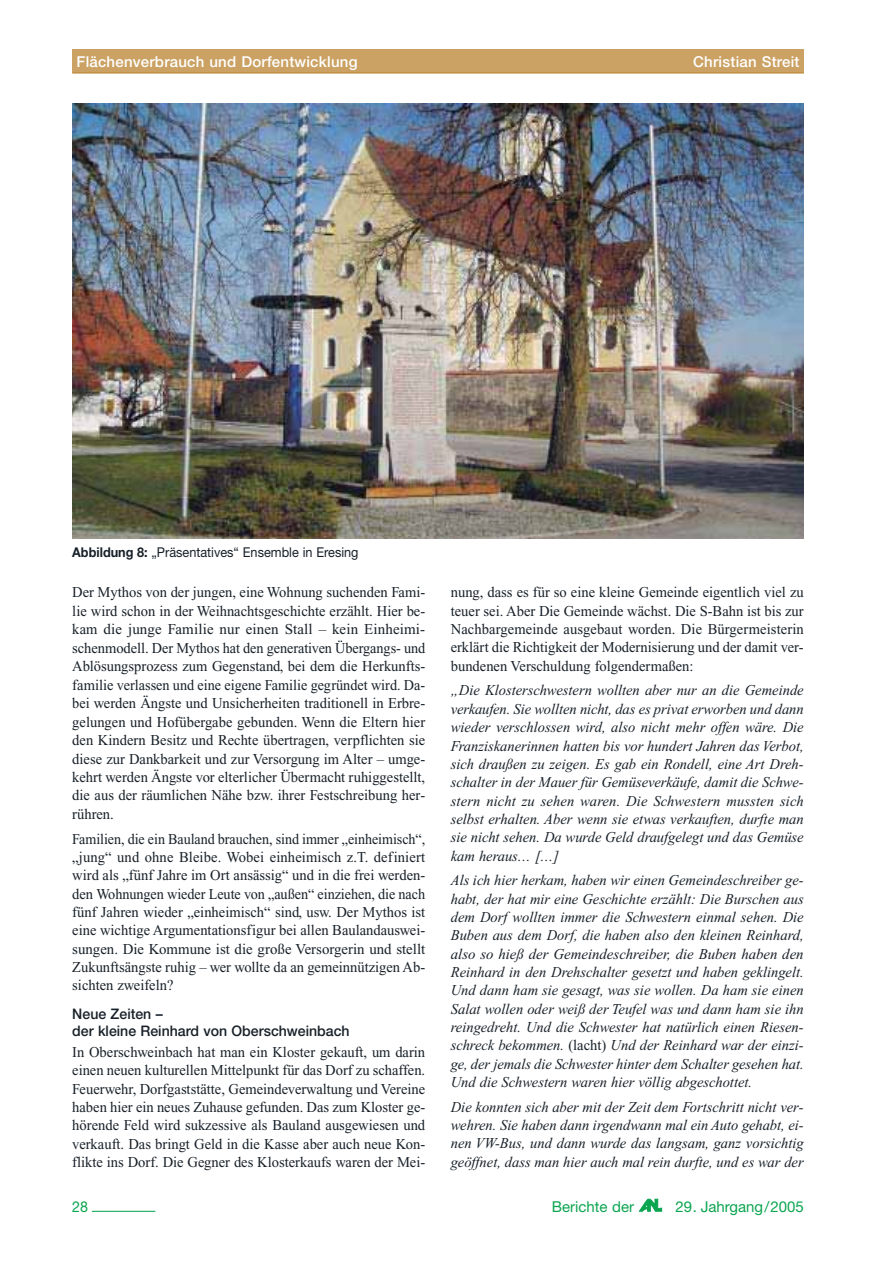
<style>
.page{position:relative;width:893px;height:1263px;background:#fff}
.page>*{position:absolute;margin:0;border:0;box-sizing:border-box;transform-origin:0 0}
.t1{font:italic 15px/18.3px "Times New Roman";color:#172028;text-align:justify}
.t2{font:15px/18.5px "Times New Roman";color:#172028;text-align:justify}
.t3{font:15px/18.3px "Times New Roman";color:#172028;text-align:justify;scale:.94 1}
.t4{font:500 15px "Helvetica Neue";letter-spacing:.015em;color:#fff}
.t5{font:15px "Helvetica Neue";color:#0ba550}
.t6{font:15px "Helvetica Neue";color:#0ba550;scale:.95 1}
.t7{font:500 14.55px/17.9px "Helvetica Neue";color:#172028}
.t8{font:13.5px "Helvetica Neue";color:#172028;scale:.94 1}
.s1{font-weight:700}
.s2{font-style:normal}
</style>
<div class="page">
<svg style="left:639px;top:1199px;width:22px;height:12px"></svg>
<hr style="left:92px;top:1211px;width:63px;height:1px;background:#0ba550">
<div style="left:72px;top:50px;width:732px;height:23px;background:#cba263"></div>
<hr style="left:72px;top:73px;width:732px;height:1px;background:#b8812b">
<img style="left:72px;top:103px;width:732px;height:435px">
<p class="t4" style="left:77px;top:56px;width:282px">Flächenverbrauch und Dorfentwicklung</p>
<p class="t4" style="left:693px;top:56px;width:108px">Christian Streit</p>
<p class="t8" style="left:72px;top:547px;width:306px"><span class="s1">Abbildung 8:</span> „Präsentatives“ Ensemble in Eresing</p>
<p class="t2" style="left:72px;top:585px;width:354px">Der Mythos von der jungen, eine Wohnung suchenden Fami&shy;lie wird schon in der Weihnachtsgeschichte erzählt. Hier be&shy;kam die junge Familie nur einen Stall – kein Einheimi&shy;schenmodell. Der Mythos hat den generativen Übergangs- und Ablösungsprozess zum Gegenstand, bei dem die Herkunfts&shy;familie verlassen und eine eigene Familie gegründet wird. Da&shy;bei werden Ängste und Unsicherheiten traditionell in Erbre&shy;gelungen und Hofübergabe gebunden. Wenn die Eltern hier den Kindern Besitz und Rechte übertragen, verpflichten sie diese zur Dankbarkeit und zur Versorgung im Alter – umge&shy;kehrt werden Ängste vor elterlicher Übermacht ruhiggestellt, die aus der räumlichen Nähe bzw. ihrer Festschreibung her&shy;rühren.</p>
<p class="t3" style="left:72px;top:831px;width:377px">Familien, die ein Bauland brauchen, sind immer „einheimisch“, „jung“ und ohne Bleibe. Wobei einheimisch z.T. definiert wird als „fünf Jahre im Ort ansässig“ und in die frei werden&shy;den Wohnungen wieder Leute von „außen“ einziehen, die nach fünf Jahren wieder „einheimisch“ sind, usw. Der Mythos ist eine wichtige Argumentationsfigur bei allen Baulandauswei&shy;sungen. Die Kommune ist die große Versorgerin und stellt Zukunftsängste ruhig – wer wollte da an gemeinnützigen Ab&shy;sichten zweifeln?</p>
<p class="t7" style="left:72px;top:1006px;width:279px">Neue Zeiten –<br>der kleine Reinhard von Oberschweinbach</p>
<p class="t2" style="left:72px;top:1044px;width:354px">In Oberschweinbach hat man ein Kloster gekauft, um darin einen neuen kulturellen Mittelpunkt für das Dorf zu schaffen.<br>Feuerwehr, Dorfgaststätte, Gemeindeverwaltung und Vereine haben hier ein neues Zuhause gefunden. Das zum Kloster ge&shy;hörende Feld wird sukzessive als Bauland ausgewiesen und verkauft. Das bringt Geld in die Kasse aber auch neue Kon&shy;flikte ins Dorf. Die Gegner des Klosterkaufs waren der Mei-</p>
<p class="t2" style="left:451px;top:585px;width:354px">nung, dass es für so eine kleine Gemeinde eigentlich viel zu teuer sei. Aber Die Gemeinde wächst. Die S-Bahn ist bis zur Nachbargemeinde ausgebaut worden. Die Bürgermeisterin erklärt die Richtigkeit der Modernisierung und der damit ver&shy;bundenen Verschuldung folgendermaßen:</p>
<p class="t1" style="left:451px;top:683px;width:354px">„Die Klosterschwestern wollten aber nur an die Gemeinde verkaufen. Sie wollten nicht, das es privat erworben und dann wieder verschlossen wird, also nicht mehr offen wäre. Die Franziskanerinnen hatten bis vor hundert Jahren das Verbot, sich draußen zu zeigen. Es gab ein Rondell, eine Art Dreh&shy;schalter in der Mauer für Gemüseverkäufe, damit die Schwe&shy;stern nicht zu sehen waren. Die Schwestern mussten sich selbst erhalten. Aber wenn sie etwas verkauften, durfte man sie nicht sehen. Da wurde Geld draufgelegt und das Gemüse kam heraus… […]</p>
<p class="t1" style="left:451px;top:873px;width:354px">Als ich hier herkam, haben wir einen Gemeindeschreiber ge&shy;habt, der hat mir eine Geschichte erzählt: Die Burschen aus dem Dorf wollten immer die Schwestern einmal sehen. Die Buben aus dem Dorf, die haben also den kleinen Reinhard, also so hieß der Gemeindeschreiber, die Buben haben den Reinhard in den Drehschalter gesetzt und haben geklingelt.<br>Und dann ham sie gesagt, was sie wollen. Da ham sie einen Salat wollen oder weiß der Teufel was und dann ham sie ihn reingedreht. Und die Schwester hat natürlich einen Riesen&shy;schreck bekommen. <span class="s2">(lacht)</span> Und der Reinhard war der einzi&shy;ge, der jemals die Schwester hinter dem Schalter gesehen hat.<br>Und die Schwestern waren hier völlig abgeschottet.</p>
<p class="t1" style="left:451px;top:1099px;width:354px">Die konnten sich aber mit der Zeit dem Fortschritt nicht ver&shy;wehren. Sie haben dann irgendwann mal ein Auto gehabt, ei&shy;nen VW-Bus, und dann wurde das langsam, ganz vorsichtig geöffnet, dass man hier auch mal rein durfte, und es war der</p>
<p class="t6" style="left:72px;top:1201px;width:18px">28</p>
<p class="t5" style="left:552px;top:1201px;width:84px">Berichte der</p>
<p class="t5" style="left:675px;top:1201px;width:130px">29. Jahrgang/2005</p>
</div>
